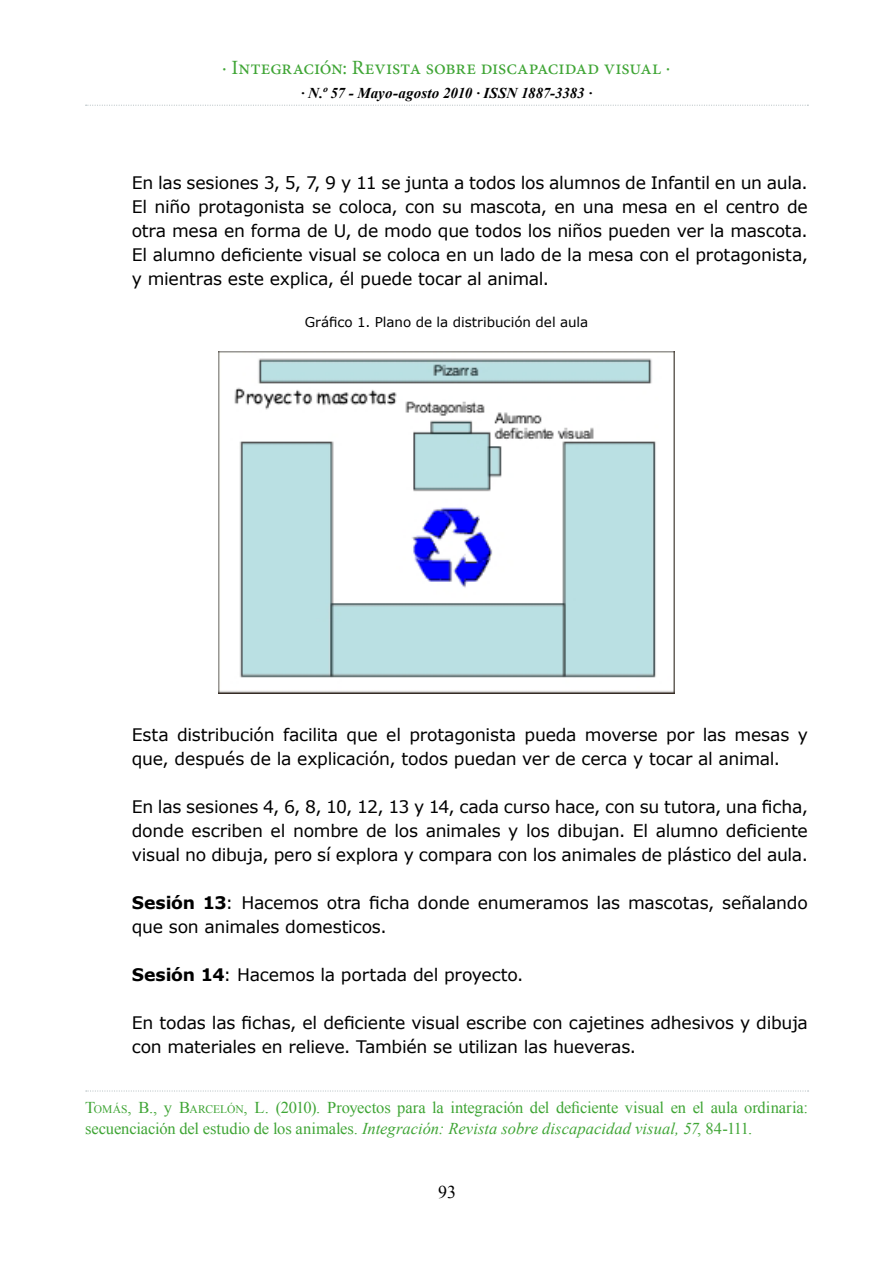
<style>
.page{position:relative;width:893px;height:1263px;background:#fff}
.page>*{position:absolute;margin:0;border:0;box-sizing:border-box;transform-origin:0 0}
.t1{font:20.25px "Minion Pro";letter-spacing:-.005em;color:#3fa535}
.t2{font:18px "Times New Roman";color:#000}
.t3{font:17.25px/24px "Verdana";letter-spacing:-.015em;color:#000}
.t4{font:16.5px/21px "Times New Roman";letter-spacing:-.01em;color:#3fa535}
.t5{font:italic 700 15px "Times New Roman";color:#000}
.t6{font:13.5px "Verdana";letter-spacing:-.005em;color:#000}
.s1{font-weight:700}
.s2{font-style:inherit}
.s3{font-size:11.55px}
.s4{font-style:italic}
</style>
<div class="page">
<svg style="left:86px;top:105px;width:722px;height:1px"></svg>
<img style="left:219px;top:351px;width:455px;height:342px">
<svg style="left:86px;top:1090px;width:723px;height:1px"></svg>
<p class="t1" style="left:222px;top:54px;width:450px">· Integración: Revista sobre discapacidad visual ·</p>
<p class="t5" style="left:301px;top:83px;width:293px">· N.º 57 - Mayo-agosto 2010 · ISSN 1887-3383 ·</p>
<p class="t3" style="left:132px;top:170px;width:678px;text-align:justify">En las sesiones 3, 5, 7, 9 y 11 se junta a todos los alumnos de Infantil en un aula.<br>El niño protagonista se coloca, con su mascota, en una mesa en el centro de otra mesa en forma de U, de modo que todos los niños pueden ver la mascota.<br>El alumno deficiente visual se coloca en un lado de la mesa con el protagonista, y mientras este explica, él puede tocar al animal.</p>
<p class="t6" style="left:305px;top:313px;width:285px">Gráfico 1. Plano de la distribución del aula</p>
<p class="t3" style="left:132px;top:722px;width:677px">Esta distribución facilita que el protagonista pueda moverse por las mesas y que, después de la explicación, todos puedan ver de cerca y tocar al animal.</p>
<p class="t3" style="left:132px;top:794px;width:678px;text-align:justify">En las sesiones 4, 6, 8, 10, 12, 13 y 14, cada curso hace, con su tutora, una ficha, donde escriben el nombre de los animales y los dibujan. El alumno deficiente visual no dibuja, pero sí explora y compara con los animales de plástico del aula.</p>
<p class="t3" style="left:132px;top:890px;width:678px"><span class="s1">Sesión 13</span>: Hacemos otra ficha donde enumeramos las mascotas, señalando que son animales domesticos.</p>
<p class="t3" style="left:132px;top:962px;width:393px"><span class="s1">Sesión 14</span>: Hacemos la portada del proyecto.</p>
<p class="t3" style="left:132px;top:1010px;width:678px">En todas las fichas, el deficiente visual escribe con cajetines adhesivos y dibuja con materiales en relieve. También se utilizan las hueveras.</p>
<p class="t4" style="left:85px;top:1096px;width:724px"><span class="s2">T</span><span class="s3">OMÁS</span>, B., y <span class="s2">B</span><span class="s3">ARCELÓN</span>, L. (2010). Proyectos para la integración del deficiente visual en el aula ordinaria: secuenciación del estudio de los animales. <span class="s4">Integración: Revista sobre discapacidad visual, 57</span>, 84-111.</p>
<p class="t2" style="left:438px;top:1180px;width:19px">93</p>
</div>
